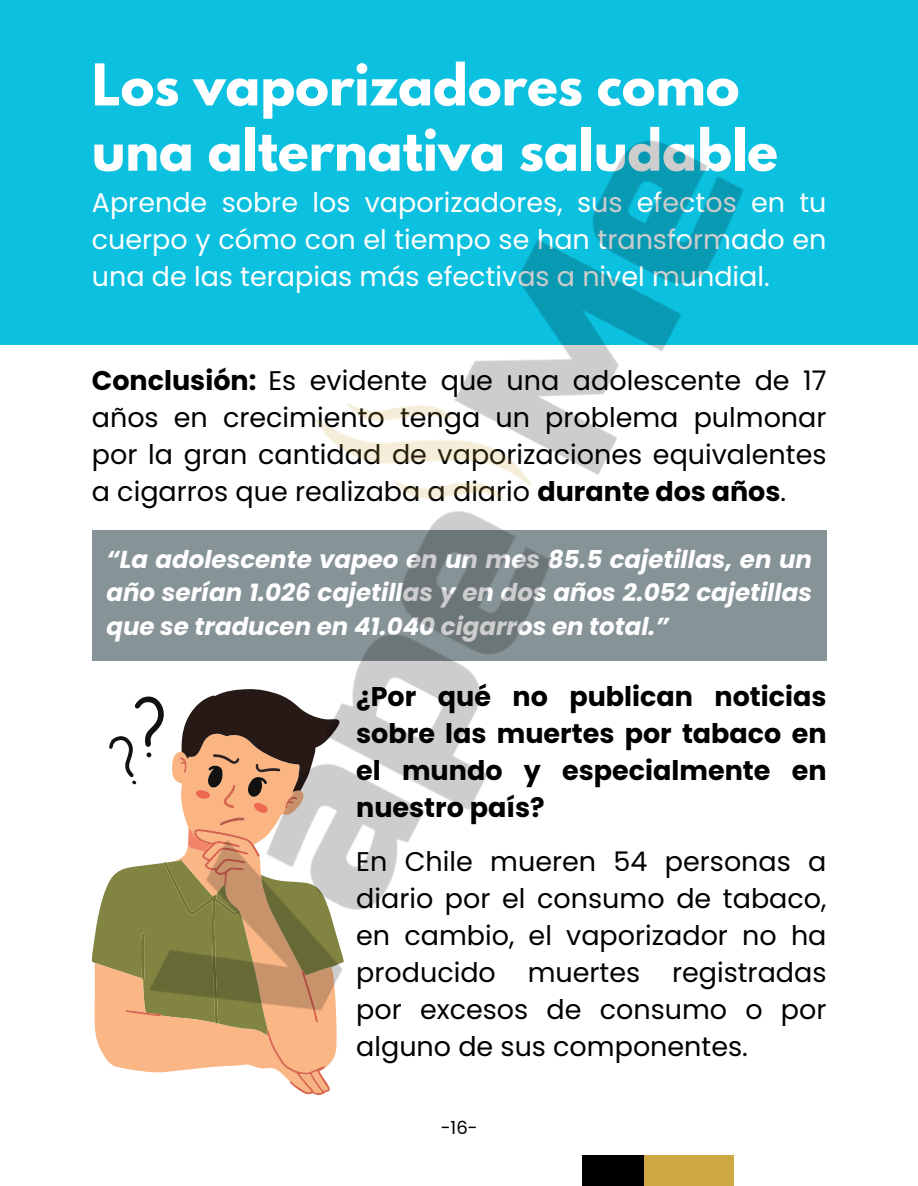
<style>
.page{position:relative;width:918px;height:1186px;background:#fff}
.page>*{position:absolute;margin:0;border:0;box-sizing:border-box;transform-origin:0 0}
.t1{font:700 51px/65.2px "League Spartan";color:#fff}
.t2{font:27px/37.2px "Poppins";color:#000;text-align:justify}
.t3{font:27px/37.2px "Poppins";color:#fff;text-align:justify}
.t4{font:700 27px/37.2px "Poppins";color:#000;text-align:justify}
.t5{font:italic 700 24.45px/33.5px "Poppins";color:#fff;text-align:justify}
.t6{font:18px "Poppins";color:#000}
.s1{font-weight:700}
</style>
<div class="page">
<img style="left:0;top:0;width:918px;height:1186px">
<p class="t1" style="left:92px;top:59px;width:688px">Los vaporizadores como una alternativa saludable</p>
<h1 class="t3" style="left:92px;top:184px;width:736px">Aprende sobre los vaporizadores, sus efectos en tu cuerpo y cómo con el tiempo se han transformado en una de las terapias más efectivas a nivel mundial.</h1>
<h3 class="t2" style="left:92px;top:362px;width:736px"><span class="s1">Conclusión:</span> Es evidente que una adolescente de 17 años en crecimiento tenga un problema pulmonar por la gran cantidad de vaporizaciones equivalentes a cigarros que realizaba a diario <span class="s1">durante dos años</span>.</h3>
<h2 class="t5" style="left:106px;top:542px;width:707px">“La adolescente vapeo en un mes 85.5 cajetillas, en un año serían 1.026 cajetillas y en dos años 2.052 cajetillas que se traducen en 41.040 cigarros en total.”</h2>
<p class="t4" style="left:356px;top:678px;width:472px">¿Por qué no publican noticias sobre las muertes por tabaco en el mundo y especialmente en nuestro país?</p>
<h2 class="t2" style="left:356px;top:842px;width:472px">En Chile mueren 54 personas a diario por el consumo de tabaco, en cambio, el vaporizador no ha producido muertes registradas por excesos de consumo o por alguno de sus componentes.</h2>
<h3 class="t6" style="left:441px;top:1115px;width:39px">-16-</h3>
</div>
